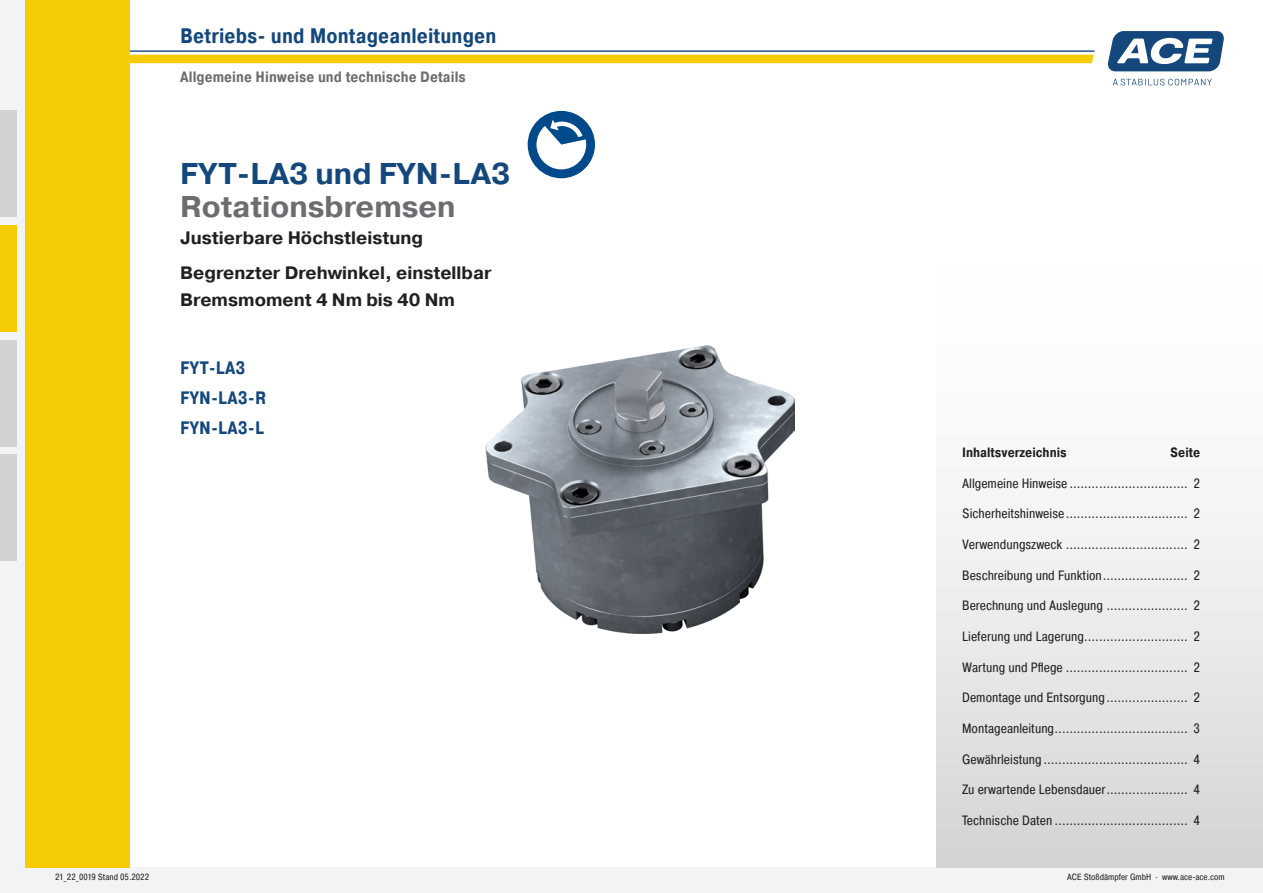
<style>
.page{position:relative;width:1263px;height:893px;background:#fff}
.page>*{position:absolute;margin:0;border:0;box-sizing:border-box;transform-origin:0 0}
.Headline{font:700 30px "ACE Pragmatica";color:#14487c}
.Subheadline-01{font:700 30px "ACE Pragmatica";color:#6c6d70}
.BA_Page-Titel{font:700 21px "ACE Pragmatica Cond";letter-spacing:.005em;color:#14487c}
.Subheadline_02{font:700 18px/27px "ACE Pragmatica";color:#231f20}
.BA_Titel_Typebezeich{font:700 18px "ACE Pragmatica Cond";color:#14487c}
.BA_Page-Titel_Subhea{font:700 15px "ACE Pragmatica Cond";letter-spacing:.005em;color:#6c6d70}
.BA_Content{font:13.5px "ACE Pragmatica Cond";color:#231f20}
.BA_Content-2{font:700 13.5px "ACE Pragmatica Cond";color:#231f20}
.t1{font:9px "ACE Pragmatica Cond";color:#231f20}
</style>
<div class="page">
<svg style="left:1113px;top:79px;width:99px;height:6px"></svg>
<svg style="left:1107px;top:31px;width:117px;height:40px"></svg>
<div style="left:130px;top:55px;width:964px;height:8px;background:#f6cc05"></div>
<hr style="left:0;top:50px;width:1095px;height:2px;background:#14487c">
<div style="left:0;top:0;width:26px;height:893px;background:#f2f3f4"></div>
<div style="left:0;top:867px;width:1263px;height:26px;background:#f2f3f4"></div>
<div style="left:0;top:111px;width:17px;height:106px;background:#d1d2d4"></div>
<div style="left:0;top:225px;width:17px;height:107px;background:#f6cc05"></div>
<div style="left:0;top:340px;width:17px;height:107px;background:#d1d2d4"></div>
<div style="left:0;top:455px;width:17px;height:106px;background:#d1d2d4"></div>
<div style="left:26px;top:0;width:104px;height:867px;background:#f6cc05"></div>
<div style="left:936px;top:208px;width:327px;height:659px;background:linear-gradient(to bottom,#fff,#d7d8da)"></div>
<img style="left:485px;top:345px;width:310px;height:288px">
<div style="left:528px;top:111px;width:67px;height:67px;background:#004a8b;border-radius:50%"></div>
<svg style="left:536px;top:120px;width:50px;height:49px"></svg>
<p class="BA_Page-Titel" style="left:180px;top:23px;width:318px">Betriebs- und Montageanleitungen</p>
<p class="BA_Page-Titel_Subhea" style="left:180px;top:68px;width:287px">Allgemeine Hinweise und technische Details</p>
<p class="Headline" style="left:180px;top:154px;width:332px">FYT-LA3 und FYN-LA3</p>
<p class="Subheadline-01" style="left:180px;top:187px;width:277px">Rotationsbremsen</p>
<p class="Subheadline_02" style="left:180px;top:224px;width:244px">Justierbare Höchstleistung</p>
<p class="Subheadline_02" style="left:180px;top:260px;width:313px">Begrenzter Drehwinkel, einstellbar<br>Bremsmoment 4 Nm bis 40 Nm</p>
<p class="BA_Titel_Typebezeich" style="left:180px;top:357px;width:67px">FYT-LA3</p>
<p class="BA_Titel_Typebezeich" style="left:180px;top:387px;width:88px">FYN-LA3-R</p>
<p class="BA_Titel_Typebezeich" style="left:180px;top:417px;width:85px">FYN-LA3-L</p>
<p class="BA_Content-2" style="left:962px;top:444px;width:106px">Inhaltsverzeichnis</p>
<p class="BA_Content-2" style="left:1170px;top:444px;width:32px">Seite</p>
<p class="BA_Content" style="left:962px;top:475px;width:240px">Allgemeine Hinweise ................................ 2</p>
<p class="BA_Content" style="left:962px;top:505px;width:240px">Sicherheitshinweise................................. 2</p>
<p class="BA_Content" style="left:962px;top:536px;width:240px">Verwendungszweck ................................. 2</p>
<p class="BA_Content" style="left:962px;top:567px;width:240px">Beschreibung und Funktion....................... 2</p>
<p class="BA_Content" style="left:962px;top:597px;width:240px">Berechnung und Auslegung ...................... 2</p>
<p class="BA_Content" style="left:962px;top:628px;width:240px">Lieferung und Lagerung............................ 2</p>
<p class="BA_Content" style="left:962px;top:659px;width:240px">Wartung und Pflege ................................. 2</p>
<p class="BA_Content" style="left:962px;top:689px;width:240px">Demontage und Entsorgung...................... 2</p>
<p class="BA_Content" style="left:962px;top:720px;width:240px">Montageanleitung.................................... 3</p>
<p class="BA_Content" style="left:962px;top:751px;width:240px">Gewährleistung ....................................... 4</p>
<p class="BA_Content" style="left:962px;top:781px;width:240px">Zu erwartende Lebensdauer...................... 4</p>
<p class="BA_Content" style="left:962px;top:812px;width:240px">Technische Daten .................................... 4</p>
<p class="t1" style="left:55px;top:871px;width:52px">Stand 03.2021</p>
<p class="t1" style="left:55px;top:871px;width:95px">21_22_0019 Stand 05.2022</p>
<p class="t1" style="left:1067px;top:871px;width:159px">ACE Stoßdämpfer GmbH · www.ace-ace.com</p>
</div>
